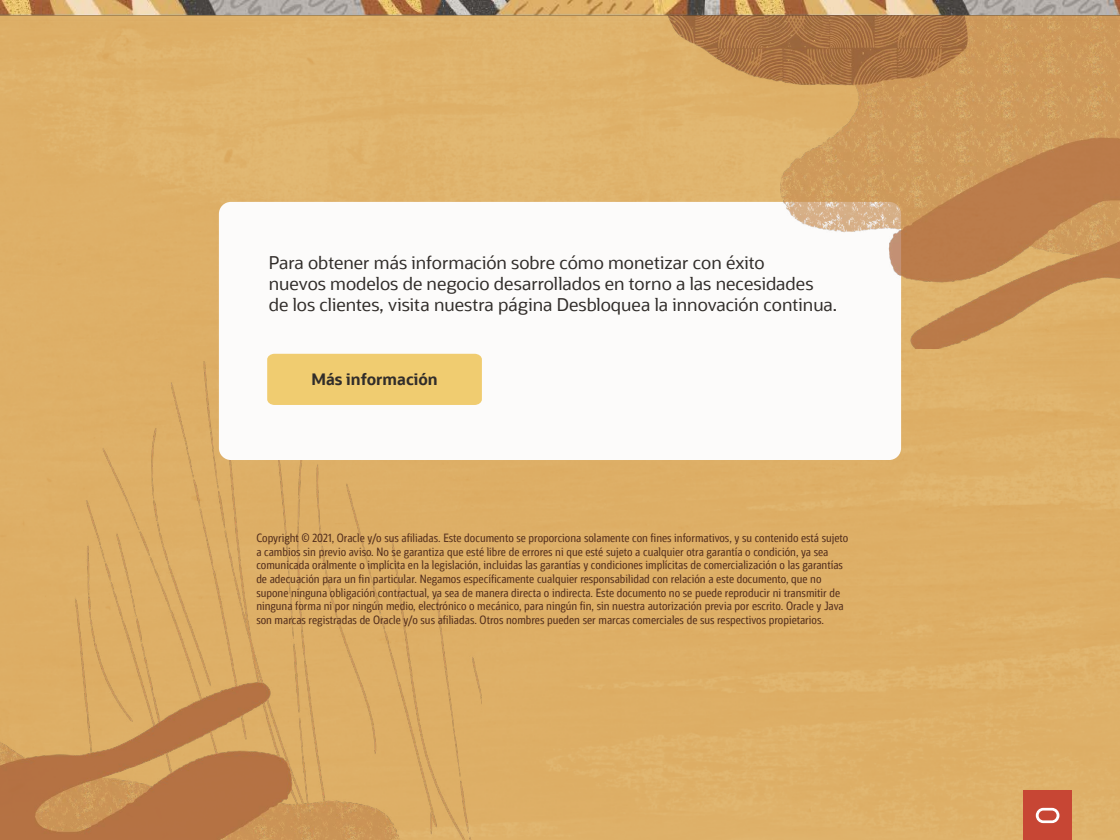
<style>
.page{position:relative;width:1120px;height:840px;background:#fff}
.page>*{position:absolute;margin:0;border:0;box-sizing:border-box;transform-origin:0 0}
.Subhead_1{font:17.5px/21px "Oracle Sans";color:#312d2a}
.t1{font:700 15.75px "Oracle Sans";color:#312d2a}
.t2{font:11.38px/13.7px "Oracle Sans Cd";color:#512c1b}
</style>
<div class="page">
<div style="left:0;top:27px;width:1120px;height:813px;background:#deb068"></div>
<img style="left:0;top:362px;width:482px;height:478px">
<div style="left:219px;top:202px;width:682px;height:258px;background:#fcfbfa;border-radius:12px"></div>
<img style="left:662px;top:27px;width:458px;height:322px">
<img style="left:0;top:0;width:1120px;height:27px">
<div style="left:267px;top:354px;width:215px;height:51px;background:#f0cc70"></div>
<div style="left:1024px;top:791px;width:48px;height:49px;background:#c74634"></div>
<svg style="left:1036px;top:808px;width:23px;height:15px"></svg>
<p class="Subhead_1" style="left:269px;top:253px;width:570px">Para obtener más información sobre cómo monetizar con éxito<br>nuevos modelos de negocio desarrollados en torno a las necesidades de los clientes, visita nuestra página Desbloquea la innovación continua.</p>
<p class="t1" style="left:311px;top:369px;width:128px">Más información</p>
<p class="t2" style="left:256px;top:531px;width:594px">Copyright © 2021, Oracle y/o sus afiliadas. Este documento se proporciona solamente con fines informativos, y su contenido está sujeto a cambios sin previo aviso. No se garantiza que esté libre de errores ni que esté sujeto a cualquier otra garantía o condición, ya sea comunicada oralmente o implícita en la legislación, incluidas las garantías y condiciones implícitas de comercialización o las garantías de adecuación para un fin particular. Negamos específicamente cualquier responsabilidad con relación a este documento, que no supone ninguna obligación contractual, ya sea de manera directa o indirecta. Este documento no se puede reproducir ni transmitir de ninguna forma ni por ningún medio, electrónico o mecánico, para ningún fin, sin nuestra autorización previa por escrito. Oracle y Java son marcas registradas de Oracle y/o sus afiliadas. Otros nombres pueden ser marcas comerciales de sus respectivos propietarios.</p>
</div>
